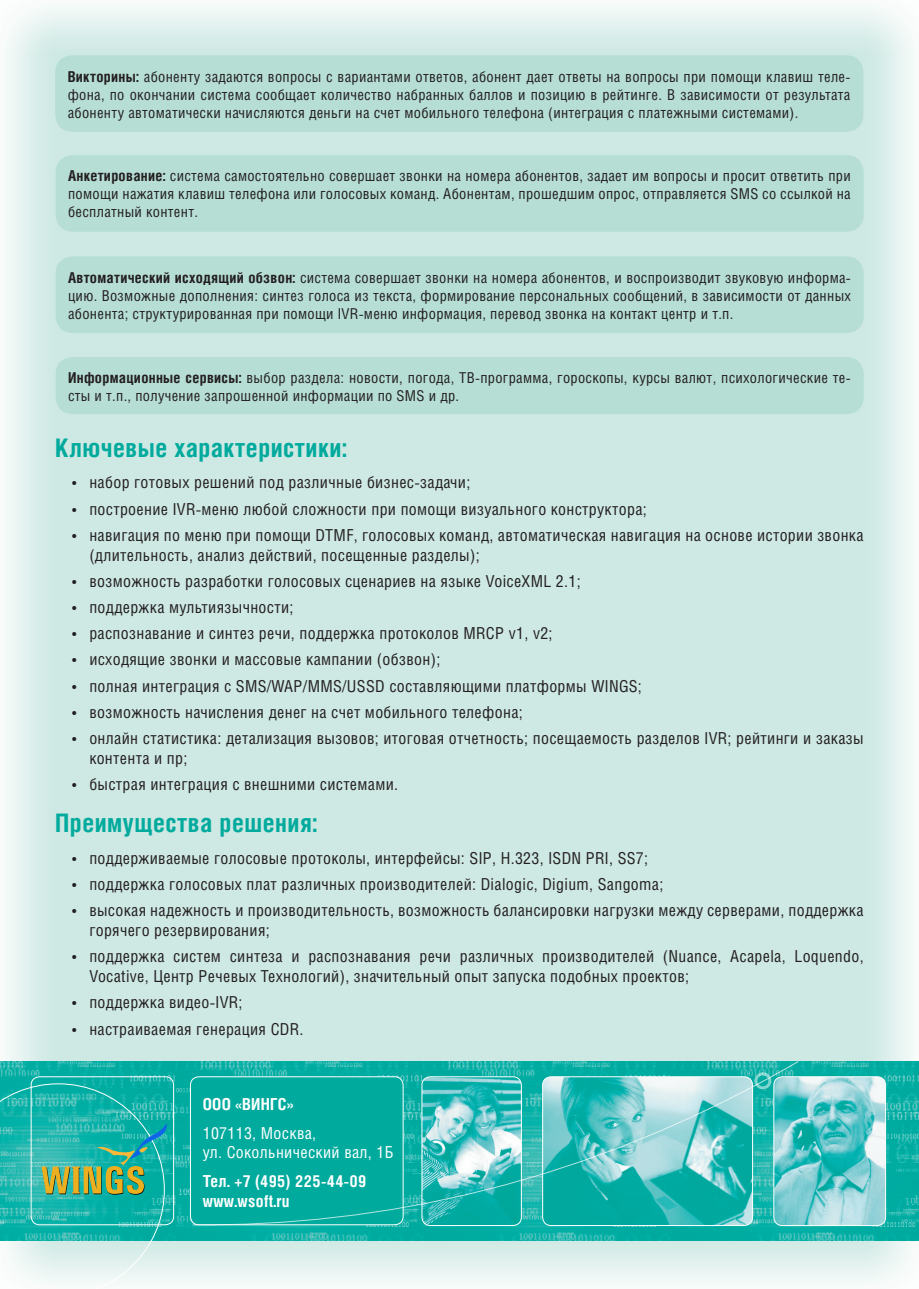
<style>
.page{position:relative;width:919px;height:1289px;background:#fff}
.page>*{position:absolute;margin:0;border:0;box-sizing:border-box;transform-origin:0 0}
.t1{font:700 25.5px "Helios Cond";letter-spacing:.02em;color:#00aa9d}
.t2{font:16.5px/19.8px "Helios Cond";letter-spacing:.02em;color:#231f20}
.t3{font:700 16.5px/19.8px "Helios Cond";letter-spacing:.02em;color:#fff}
.t4{font:16.5px/19.8px "Helios Cond";letter-spacing:.02em;color:#fff}
.t5{font:15px/18px "Helios Cond";letter-spacing:.02em;color:#231f20;text-align:justify}
.s1{font-weight:700}
</style>
<div class="page">
<img style="left:5px;top:5px;width:913px;height:1279px">
<img style="left:0;top:1061px;width:918px;height:178px">
<div style="left:31px;top:1076px;width:143px;height:149px;border:1px solid #fff;border-radius:9px"></div>
<img style="left:799px;top:1076px;width:86px;height:149px">
<div style="left:773px;top:1076px;width:112px;height:149px;border:1px solid #fff;border-radius:9px"></div>
<svg style="left:192px;top:1060px;width:607px;height:166px;background:#33b9b3"></svg>
<div style="left:754px;top:1072px;width:17px;height:17px;border:3px solid #fff;border-radius:50%"></div>
<svg style="left:0;top:1083px;width:167px;height:201px;background:#51c0b3"></svg>
<div style="left:56px;top:155px;width:807px;height:77px;background:#b6ded5;border-radius:17px"></div>
<div style="left:56px;top:256px;width:807px;height:77px;background:#b6ded5;border-radius:17px"></div>
<div style="left:56px;top:357px;width:807px;height:57px;background:#b6ded5;border-radius:17px"></div>
<div style="left:55px;top:55px;width:808px;height:77px;background:#b6ded5;border-radius:17px"></div>
<p class="t5" style="left:68px;top:67px;width:784px"><span class="s1">Викторины:</span> абоненту задаются вопросы с вариантами ответов, абонент дает ответы на вопросы при помощи клавиш теле&shy;фона, по окончании система сообщает количество набранных баллов и позицию в рейтинге. В зависимости от результата абоненту автоматически начисляются деньги на счет мобильного телефона (интеграция с платежными системами).</p>
<p class="t5" style="left:68px;top:167px;width:784px"><span class="s1">Анкетирование:</span> система самостоятельно совершает звонки на номера абонентов, задает им вопросы и просит ответить при помощи нажатия клавиш телефона или голосовых команд. Абонентам, прошедшим опрос, отправляется SMS со ссылкой на бесплатный контент.</p>
<p class="t5" style="left:68px;top:268px;width:784px"><span class="s1">Автоматический исходящий обзвон:</span> система совершает звонки на номера абонентов, и воспроизводит звуковую информа&shy;цию. Возможные дополнения: синтез голоса из текста, формирование персональных сообщений, в зависимости от данных абонента; структурированная при помощи IVR-меню информация, перевод звонка на контакт центр и т.п.</p>
<p class="t5" style="left:68px;top:369px;width:784px"><span class="s1">Информационные сервисы:</span> выбор раздела: новости, погода, ТВ-программа, гороскопы, курсы валют, психологические те&shy;сты и т.п., получение запрошенной информации по SMS и др.</p>
<h1 class="t1" style="left:55px;top:433px;width:293px">Ключевые характеристики:</h1>
<p class="t2" style="left:72px;top:472px;width:399px">• набор готовых решений под различные бизнес-задачи;</p>
<p class="t2" style="left:72px;top:498px;width:576px">• построение IVR-меню любой сложности при помощи визуального конструктора;</p>
<p class="t2" style="left:89px;top:525px;width:775px;text-indent:-17px">• навигация по меню при помощи DTMF, голосовых команд, автоматическая навигация на основе истории звонка (длительность, анализ действий, посещенные разделы);</p>
<p class="t2" style="left:72px;top:570px;width:510px">• возможность разработки голосовых сценариев на языке VoiceXML 2.1;</p>
<p class="t2" style="left:72px;top:597px;width:223px">• поддержка мультиязычности;</p>
<p class="t2" style="left:72px;top:623px;width:481px">• распознавание и синтез речи, поддержка протоколов MRCP v1, v2;</p>
<p class="t2" style="left:72px;top:649px;width:369px">• исходящие звонки и массовые кампании (обзвон);</p>
<p class="t2" style="left:72px;top:675px;width:571px">• полная интеграция с SMS/WAP/MMS/USSD составляющими платформы WINGS;</p>
<p class="t2" style="left:72px;top:701px;width:452px">• возможность начисления денег на счет мобильного телефона;</p>
<p class="t2" style="left:89px;top:728px;width:775px;text-indent:-17px">• онлайн статистика: детализация вызовов; итоговая отчетность; посещаемость разделов IVR; рейтинги и заказы контента и пр;</p>
<p class="t2" style="left:72px;top:774px;width:327px">• быстрая интеграция с внешними системами.</p>
<h1 class="t1" style="left:55px;top:808px;width:263px">Преимущества решения:</h1>
<p class="t2" style="left:72px;top:848px;width:577px">• поддерживаемые голосовые протоколы, интерфейсы: SIP, H.323, ISDN PRI, SS7;</p>
<p class="t2" style="left:72px;top:874px;width:592px">• поддержка голосовых плат различных производителей: Dialogic, Digium, Sangoma;</p>
<p class="t2" style="left:89px;top:900px;width:775px;text-indent:-17px">• высокая надежность и производительность, возможность балансировки нагрузки между серверами, поддержка горячего резервирования;</p>
<p class="t2" style="left:89px;top:946px;width:775px;text-indent:-17px">• поддержка систем синтеза и распознавания речи различных производителей (Nuance, Acapela, Loquendo,<br>Vocative, Центр Речевых Технологий), значительный опыт запуска подобных проектов;</p>
<p class="t2" style="left:72px;top:992px;width:172px">• поддержка видео-IVR;</p>
<p class="t2" style="left:72px;top:1018px;width:232px">• настраиваемая генерация CDR.</p>
<p class="t3" style="left:203px;top:1094px;width:92px">ООО «ВИНГС»</p>
<p class="t4" style="left:203px;top:1122px;width:192px">107113, Москва,<br>ул. Сокольнический вал, 1Б</p>
<p class="t3" style="left:203px;top:1170px;width:165px">Тел. +7 (495) 225-44-09 www.wsoft.ru</p>
</div>
